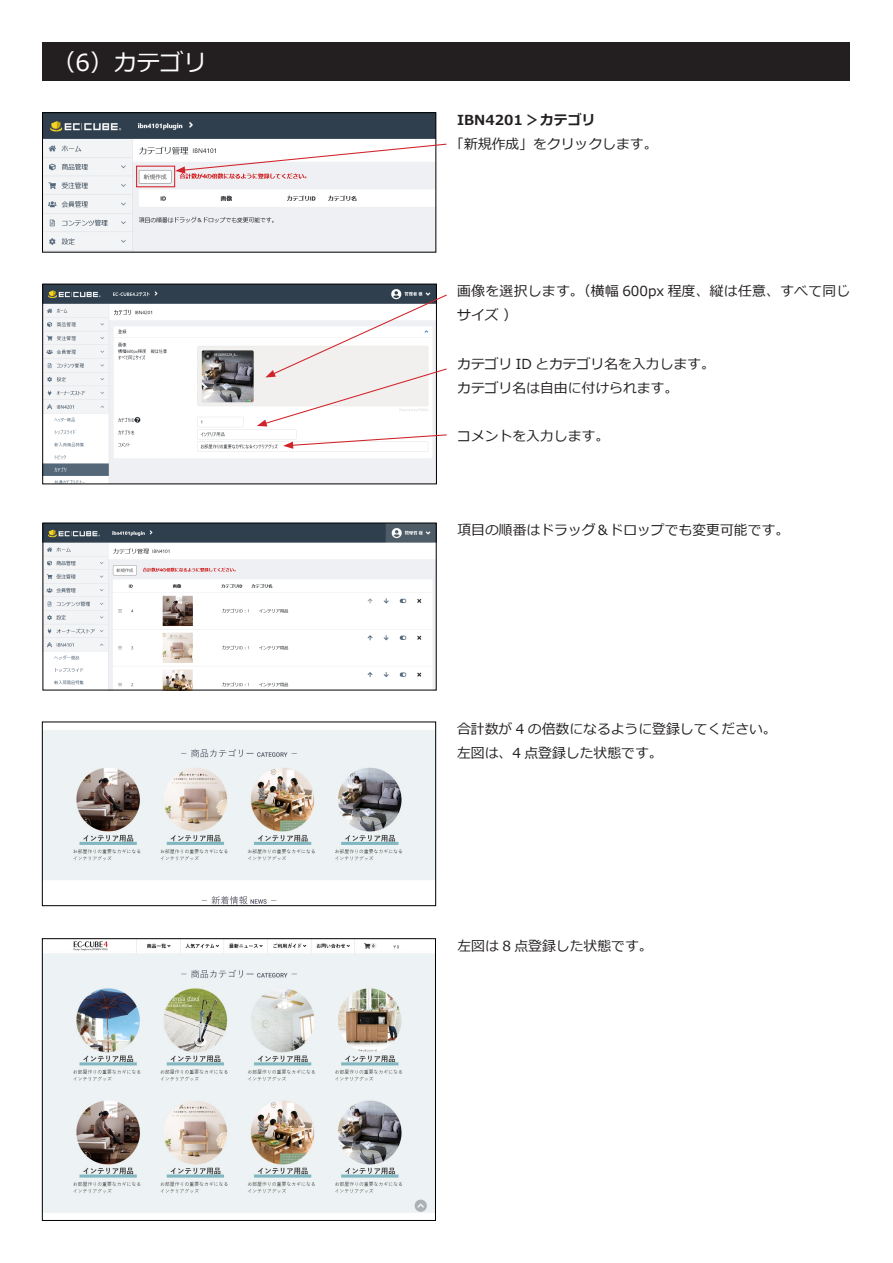
<style>
.page{position:relative;width:893px;height:1263px;background:#fff}
.page>*{position:absolute;margin:0;border:0;box-sizing:border-box;transform-origin:0 0}
.t1{font:23.4px "Meiryo";color:#fff}
.t2{font:13.8px "Meiryo";color:#231f20}
.t3{font:13.8px/24.2px "Meiryo";letter-spacing:.02em;color:#231f20}
.t4{font:700 13.8px "Meiryo";color:#231f20}
</style>
<div class="page">
<img style="left:44px;top:286px;width:391px;height:196px">
<div style="left:42px;top:284px;width:395px;height:200px;border:1px solid #000"></div>
<div style="left:43px;top:43px;width:807px;height:38px;background:#231f20"></div>
<img style="left:44px;top:114px;width:390px;height:136px">
<div style="left:42px;top:112px;width:394px;height:140px;border:1px solid #000"></div>
<div style="left:136px;top:166px;width:39px;height:21px;border:1px solid #d1232a"></div>
<svg style="left:175px;top:143px;width:272px;height:31px"></svg>
<svg style="left:257px;top:294px;width:190px;height:132px"></svg>
<svg style="left:283px;top:434px;width:164px;height:15px"></svg>
<img style="left:44px;top:730px;width:390px;height:174px">
<div style="left:42px;top:722px;width:394px;height:184px;border:1px solid #000"></div>
<img style="left:45px;top:525px;width:389px;height:163px">
<div style="left:43px;top:523px;width:393px;height:167px;border:1px solid #000"></div>
<img style="left:44px;top:940px;width:390px;height:273px">
<div style="left:42px;top:938px;width:394px;height:283px;border:1px solid #000"></div>
<p class="t1" style="left:52px;top:46px;width:156px">（6）カテゴリ</p>
<p class="t4" style="left:457px;top:110px;width:140px">IBN4201 ＞カテゴリ</p>
<p class="t2" style="left:450px;top:134px;width:209px">「新規作成」をクリックします。</p>
<p class="t3" style="left:457px;top:280px;width:395px">画像を選択します。（横幅 600px 程度、縦は任意、すべて同じサイズ ）</p>
<p class="t2" style="left:457px;top:354px;width:259px">カテゴリ ID とカテゴリ名を入力します。</p>
<p class="t2" style="left:457px;top:378px;width:223px">カテゴリ名は自由に付けられます。</p>
<p class="t2" style="left:457px;top:427px;width:154px">コメントを入力します。</p>
<p class="t2" style="left:457px;top:520px;width:333px">項目の順番はドラッグ＆ドロップでも変更可能です。</p>
<p class="t2" style="left:457px;top:719px;width:321px">合計数が 4 の倍数になるように登録してください。</p>
<p class="t2" style="left:457px;top:744px;width:207px">左図は、4 点登録した状態です。</p>
<p class="t2" style="left:457px;top:936px;width:197px">左図は 8 点登録した状態です。</p>
</div>
